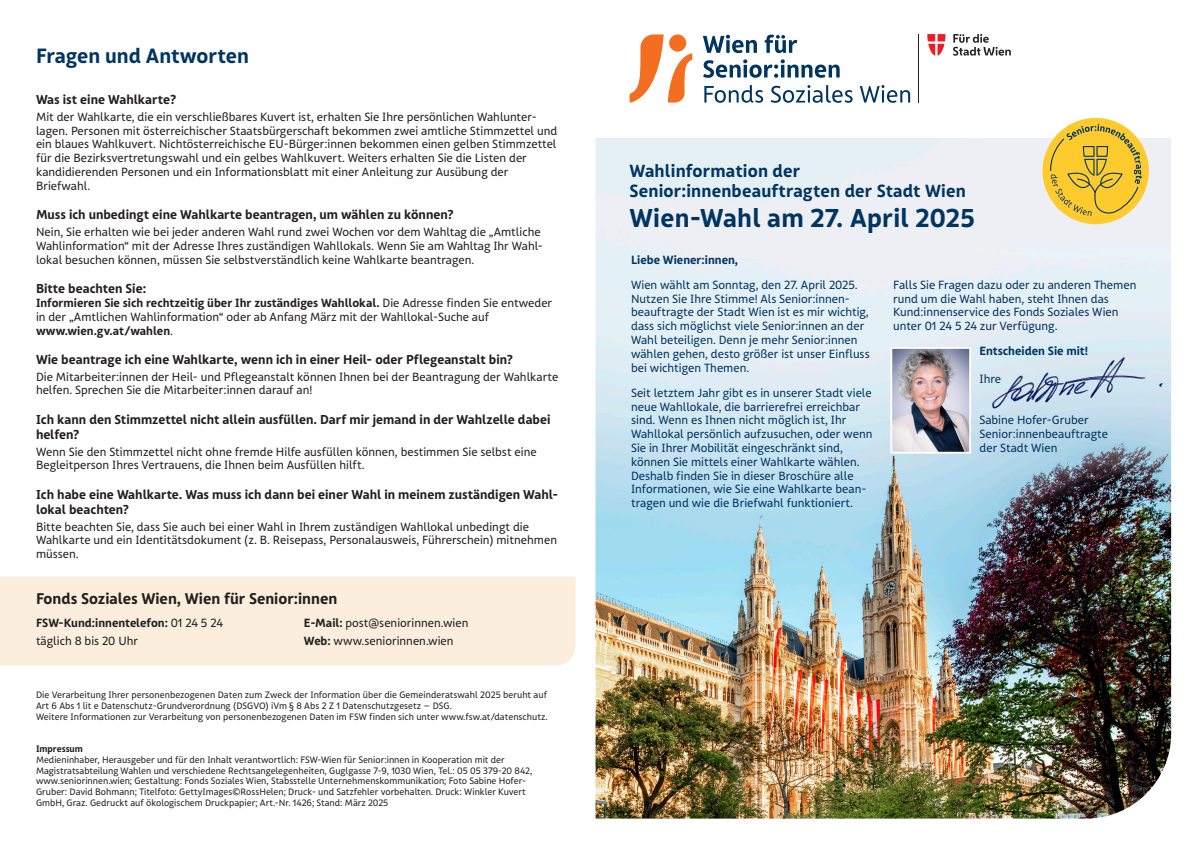
<style>
.page{position:relative;width:1191px;height:842px;background:#fff}
.page>*{position:absolute;margin:0;border:0;box-sizing:border-box;transform-origin:0 0}
.t1{font:700 25px "FSW Sans Pro";letter-spacing:.01em;color:#003562}
.t2{font:700 20px "FSW Sans Pro";color:#003562}
.t3{font:700 17px/20.4px "FSW Sans Pro";letter-spacing:.01em;color:#003562}
.t4{font:700 15px "FSW Sans Pro";color:#231f20}
.t5{font:700 12.5px/15px "FSW Sans Pro";color:#231f20}
.t6{font:11.5px/13.8px "FSW Sans Pro";color:#231f20}
.t7{font:11.5px/13.8px "FSW Sans Pro";color:#003562}
.t8{font:700 11.5px "FSW Sans Pro";color:#003562}
.t9{font:9px/10.8px "FSW Sans Pro";color:#231f20}
.t10{font:700 9px "FSW Sans Pro";color:#231f20}
.s1{font-weight:700}
</style>
<div class="page">
<div style="left:0;top:577px;width:575px;height:89px;background:#fbeedc"></div>
<hr style="left:918px;top:34px;width:1px;height:69px;background:#231f20">
<svg style="left:927px;top:34px;width:18px;height:22px"></svg>
<svg style="left:953px;top:34px;width:57px;height:22px"></svg>
<svg style="left:629px;top:34px;width:63px;height:69px"></svg>
<svg style="left:703px;top:35px;width:54px;height:18px"></svg>
<svg style="left:764px;top:35px;width:33px;height:18px"></svg>
<svg style="left:703px;top:59px;width:136px;height:19px"></svg>
<svg style="left:704px;top:85px;width:59px;height:18px"></svg>
<svg style="left:771px;top:85px;width:81px;height:18px"></svg>
<svg style="left:859px;top:85px;width:51px;height:18px"></svg>
<img style="left:595px;top:138px;width:576px;height:681px">
<img style="left:893px;top:350px;width:75px;height:101px">
<div style="left:890px;top:347px;width:81px;height:107px;border:2px solid #fff"></div>
<img style="left:981px;top:350px;width:188px;height:64px">
<div style="left:1042px;top:118px;width:106px;height:106px;background:#fecb2f;border-radius:50%"></div>
<svg style="left:1050px;top:124px;width:92px;height:92px"></svg>
<h2 class="t2" style="left:36px;top:43px;width:214px">Fragen und Antworten</h2>
<p class="t5" style="left:36px;top:92px;width:142px">Was ist eine Wahlkarte?</p>
<p class="t6" style="left:36px;top:110px;width:523px">Mit der Wahlkarte, die ein verschließbares Kuvert ist, erhalten Sie Ihre persönlichen Wahlunter&shy;lagen. Personen mit österreichischer Staatsbürgerschaft bekommen zwei amtliche Stimmzettel und ein blaues Wahlkuvert. Nichtösterreichische EU-Bürger:innen bekommen einen gelben Stimmzettel für die Bezirksvertretungswahl und ein gelbes Wahlkuvert. Weiters erhalten Sie die Listen der kandidierenden Personen und ein Informationsblatt mit einer Anleitung zur Ausübung der Briefwahl.</p>
<p class="t5" style="left:36px;top:207px;width:419px">Muss ich unbedingt eine Wahlkarte beantragen, um wählen zu können?</p>
<p class="t6" style="left:36px;top:225px;width:508px">Nein, Sie erhalten wie bei jeder anderen Wahl rund zwei Wochen vor dem Wahltag die „Amtliche<br>Wahlinformation“ mit der Adresse Ihres zuständigen Wahllokals. Wenn Sie am Wahltag Ihr Wahl&shy;lokal besuchen können, müssen Sie selbstverständlich keine Wahlkarte beantragen.</p>
<p class="t5" style="left:36px;top:281px;width:112px">Bitte beachten Sie:</p>
<p class="t6" style="left:36px;top:296px;width:518px"><span class="s1">Informieren Sie sich rechtzeitig über Ihr zuständiges Wahllokal.</span> Die Adresse finden Sie entweder in der „Amtlichen Wahlinformation“ oder ab Anfang März mit der Wahllokal-Suche auf <span class="s1">www.wien.gv.at/wahlen</span>.</p>
<p class="t5" style="left:36px;top:352px;width:478px">Wie beantrage ich eine Wahlkarte, wenn ich in einer Heil- oder Pflegeanstalt bin?</p>
<p class="t6" style="left:36px;top:370px;width:524px">Die Mitarbeiter:innen der Heil- und Pflegeanstalt können Ihnen bei der Beantragung der Wahlkarte helfen. Sprechen Sie die Mitarbeiter:innen darauf an!</p>
<p class="t5" style="left:36px;top:412px;width:516px">Ich kann den Stimmzettel nicht allein ausfüllen. Darf mir jemand in der Wahlzelle dabei helfen?</p>
<p class="t6" style="left:36px;top:445px;width:502px">Wenn Sie den Stimmzettel nicht ohne fremde Hilfe ausfüllen können, bestimmen Sie selbst eine<br>Begleitperson Ihres Vertrauens, die Ihnen beim Ausfüllen hilft.</p>
<p class="t5" style="left:36px;top:487px;width:524px">Ich habe eine Wahlkarte. Was muss ich dann bei einer Wahl in meinem zuständigen Wahl&shy;lokal beachten?</p>
<p class="t6" style="left:36px;top:520px;width:522px">Bitte beachten Sie, dass Sie auch bei einer Wahl in Ihrem zuständigen Wahllokal unbedingt die<br>Wahlkarte und ein Identitätsdokument (z. B. Reisepass, Personalausweis, Führerschein) mitnehmen müssen.</p>
<h3 class="t4" style="left:36px;top:589px;width:303px">Fonds Soziales Wien, Wien für Senior:innen</h3>
<p class="t6" style="left:36px;top:615px;width:189px;line-height:17.5px"><span class="s1">FSW-Kund:innentelefon:</span> 01 24 5 24 täglich 8 bis 20 Uhr</p>
<p class="t6" style="left:304px;top:615px;width:166px;line-height:17.5px"><span class="s1">E-Mail:</span> post@seniorinnen.wien<br><span class="s1">Web:</span> www.seniorinnen.wien</p>
<p class="t9" style="left:36px;top:690px;width:513px">Die Verarbeitung Ihrer personenbezogenen Daten zum Zweck der Information über die Gemeinderatswahl 2025 beruht auf<br>Art 6 Abs 1 lit e Datenschutz-Grundverordnung (DSGVO) iVm § 8 Abs 2 Z 1 Datenschutzgesetz – DSG.<br>Weitere Informationen zur Verarbeitung von personenbezogenen Daten im FSW finden sich unter www.fsw.at/datenschutz.</p>
<p class="t10" style="left:36px;top:743px;width:48px">Impressum</p>
<p class="t9" style="left:36px;top:754px;width:498px">Medieninhaber, Herausgeber und für den Inhalt verantwortlich: FSW-Wien für Senior:innen in Kooperation mit der Magistratsabteilung Wahlen und verschiedene Rechtsangelegenheiten, Guglgasse 7-9, 1030 Wien, Tel.: 05 05 379-20 842, www.seniorinnen.wien; Gestaltung: Fonds Soziales Wien, Stabsstelle Unternehmenskommunikation; Foto Sabine Hofer-Gruber: David Bohmann; Titelfoto: GettyImages©RossHelen; Druck- und Satzfehler vorbehalten. Druck: Winkler Kuvert GmbH, Graz. Gedruckt auf ökologischem Druckpapier; Art.-Nr. 1426; Stand: März 2025</p>
<h3 class="t3" style="left:629px;top:160px;width:338px">Wahlinformation der<br>Senior:innenbeauftragten der Stadt Wien</h3>
<h1 class="t1" style="left:629px;top:202px;width:347px">Wien-Wahl am 27. April 2025</h1>
<p class="t8" style="left:631px;top:252px;width:109px">Liebe Wiener:innen,</p>
<p class="t7" style="left:631px;top:278px;width:240px">Wien wählt am Sonntag, den 27. April 2025.<br>Nutzen Sie Ihre Stimme! Als Senior:innen&shy;beauftragte der Stadt Wien ist es mir wichtig, dass sich möglichst viele Senior:innen an der Wahl beteiligen. Denn je mehr Senior:innen wählen gehen, desto größer ist unser Einfluss bei wichtigen Themen.</p>
<p class="t7" style="left:631px;top:386px;width:243px">Seit letztem Jahr gibt es in unserer Stadt viele neue Wahllokale, die barrierefrei erreichbar sind. Wenn es Ihnen nicht möglich ist, Ihr Wahllokal persönlich aufzusuchen, oder wenn Sie in Ihrer Mobilität eingeschränkt sind, können Sie mittels einer Wahlkarte wählen.<br>Deshalb finden Sie in dieser Broschüre alle Informationen, wie Sie eine Wahlkarte bean&shy;tragen und wie die Briefwahl funktioniert.</p>
<p class="t7" style="left:893px;top:278px;width:245px">Falls Sie Fragen dazu oder zu anderen Themen rund um die Wahl haben, steht Ihnen das Kund:innenservice des Fonds Soziales Wien unter 01 24 5 24 zur Verfügung.</p>
<p class="t8" style="left:979px;top:344px;width:110px">Entscheiden Sie mit!</p>
<p class="t7" style="left:979px;top:372px;width:23px">Ihre</p>
<p class="t7" style="left:979px;top:413px;width:130px">Sabine Hofer-Gruber<br>Senior:innenbeauftragte der Stadt Wien</p>
</div>
